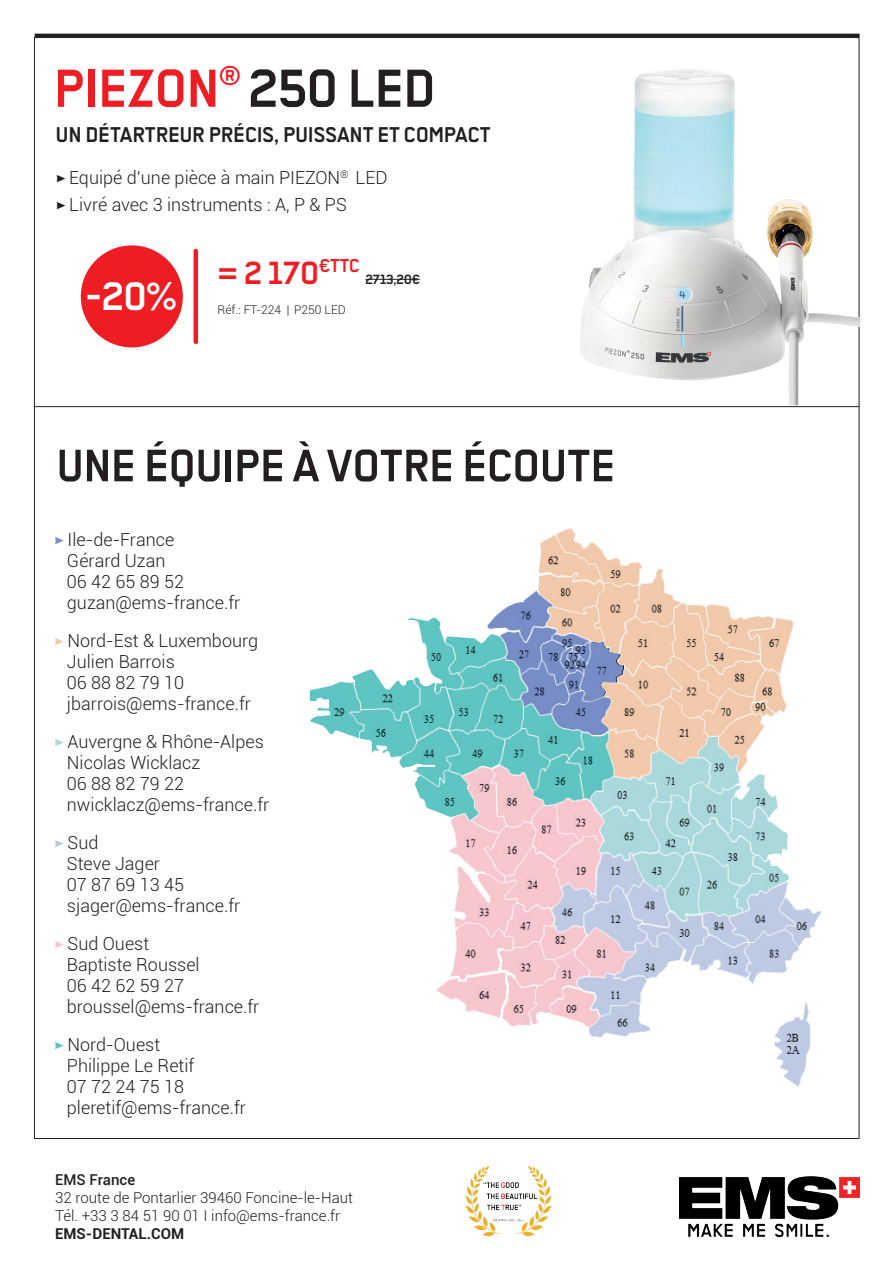
<style>
.page{position:relative;width:893px;height:1263px;background:#fff}
.page>*{position:absolute;margin:0;border:0;box-sizing:border-box;transform-origin:0 0}
.t1{font:700 60px "Transbold Neue Euro";letter-spacing:.01em;color:#ee1d23}
.t2{font:700 51px "Transbold Neue Euro";letter-spacing:.01em;color:#231f20}
.t3{font:700 44.55px "Transbold Neue";color:#fff}
.t4{font:700 36px "Transbold Neue Euro";color:#ee1d23}
.t5{font:700 24px "Transbold Neue Euro";letter-spacing:.01em;color:#231f20}
.t6{font:300 18px/21px "Roboto";color:#231f20}
.t7{font:300 15px/18px "Roboto";color:#231f20}
.t8{font:700 15px "Roboto";color:#231f20}
.t9{font:500 15px "Roboto";color:#231f20}
.t10{font:700 15px "Transbold Neue Euro";color:#231f20}
.t11{font:300 12px "Roboto";color:#231f20}
.s1{color:#231f20}
.s2{font-family:"Transbold Neue Euro";font-weight:700}
.s3{font-family:"Transbold Neue Euro";font-weight:700;color:#768ec7}
.s4{font-family:"Transbold Neue Euro";font-weight:700;color:#f2c9ab}
.s5{font-family:"Transbold Neue Euro";font-weight:700;color:#aadadc}
.s6{font-family:"Transbold Neue Euro";font-weight:700;color:#becae4}
.s7{font-family:"Transbold Neue Euro";font-weight:700;color:#f7c7cf}
.s8{font-family:"Transbold Neue Euro";font-weight:700;color:#5fc5c2}
</style>
<div class="page">
<img style="left:679px;top:1177px;width:180px;height:60px">
<img style="left:465px;top:1166px;width:87px;height:71px">
<hr style="left:35px;top:34px;width:825px;height:3px;background:#231f20">
<img style="left:580px;top:68px;width:280px;height:337px">
<hr style="left:365px;top:279px;width:55px;height:1px;background:#231f20">
<hr style="left:194px;top:251px;width:4px;height:91px;background:#ee1d23">
<img style="left:310px;top:504px;width:550px;height:619px">
<hr style="left:34px;top:406px;width:825px;height:1px;background:#231f20">
<div style="left:81px;top:245px;width:102px;height:102px;background:#ee1d23;border-radius:50%"></div>
<img style="left:747px;top:996px;width:93px;height:127px">
<h1 class="t1" style="left:54px;top:56px;width:382px">PIEZON<sup>®</sup> <span class="s1">250 LED</span></h1>
<h3 class="t5" style="left:56px;top:121px;width:436px">UN DÉTARTREUR PRÉCIS, PUISSANT ET COMPACT</h3>
<p class="t6" style="left:56px;top:166px;width:333px"><span class="s2">•</span> Equipé d’une pièce à main PIEZON<sup>®</sup> LED</p>
<p class="t6" style="left:56px;top:193px;width:293px"><span class="s2">•</span> Livré avec 3 instruments : A, P &amp; PS</p>
<h3 class="t3" style="left:85px;top:272px;width:93px">-20%</h3>
<h3 class="t4" style="left:218px;top:254px;width:143px">= 2 170<sup>€TTC</sup></h3>
<p class="t10" style="left:365px;top:272px;width:56px">2713,20€</p>
<p class="t11" style="left:218px;top:301px;width:130px">Réf.: FT-224 | P250 LED</p>
<h2 class="t2" style="left:57px;top:438px;width:559px">UNE ÉQUIPE À VOTRE ÉCOUTE</h2>
<p class="t6" style="left:67px;top:528px;width:175px;text-indent:-13px"><span class="s3">•</span> Ile-de-France<br>Gérard Uzan<br>06 42 65 89 52 guzan@ems-france.fr</p>
<p class="t6" style="left:67px;top:629px;width:193px;text-indent:-13px"><span class="s4">•</span> Nord-Est &amp; Luxembourg<br>Julien Barrois<br>06 88 82 79 10 jbarrois@ems-france.fr</p>
<p class="t6" style="left:67px;top:730px;width:204px;text-indent:-13px"><span class="s5">•</span> Auvergne &amp; Rhône-Alpes<br>Nicolas Wicklacz<br>06 88 82 79 22 nwicklacz@ems-france.fr</p>
<p class="t6" style="left:67px;top:831px;width:175px;text-indent:-13px"><span class="s6">•</span> Sud<br>Steve Jager<br>07 87 69 13 45 sjager@ems-france.fr</p>
<p class="t6" style="left:67px;top:932px;width:194px;text-indent:-13px"><span class="s7">•</span> Sud Ouest<br>Baptiste Roussel<br>06 42 62 59 27 broussel@ems-france.fr</p>
<p class="t6" style="left:67px;top:1033px;width:181px;text-indent:-13px"><span class="s8">•</span> Nord-Ouest<br>Philippe Le Retif<br>07 72 24 75 18 pleretif@ems-france.fr</p>
<p class="t9" style="left:55px;top:1169px;width:81px">EMS France</p>
<p class="t7" style="left:55px;top:1188px;width:299px">32 route de Pontarlier 39460 Foncine-le-Haut<br>Tél. +33 3 84 51 90 01 Ι info@ems-france.fr</p>
<p class="t8" style="left:55px;top:1223px;width:130px">EMS-DENTAL.COM</p>
</div>
